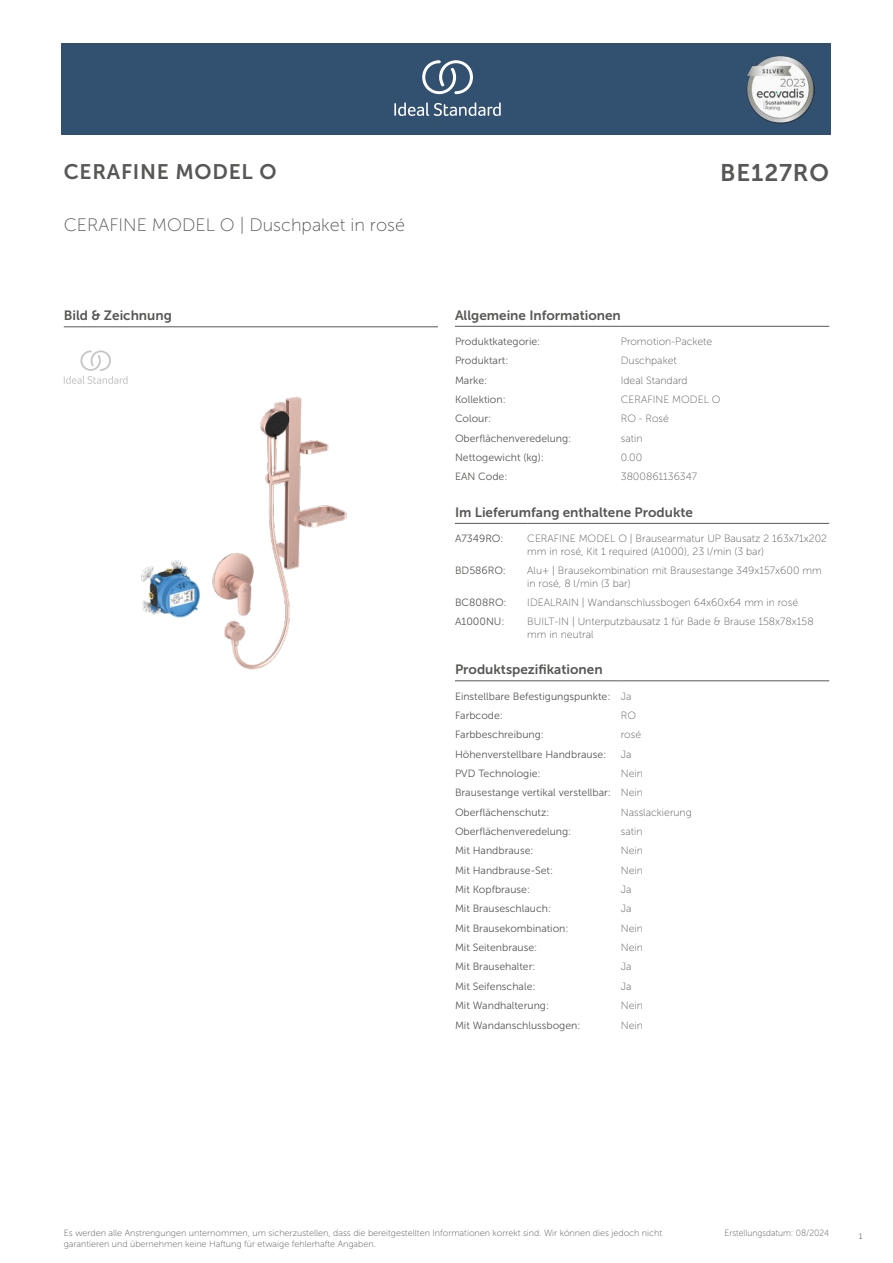
<style>
.page{position:relative;width:893px;height:1263px;background:#fff}
.page>*{position:absolute;margin:0;border:0;box-sizing:border-box;transform-origin:0 0}
.t1{font:24px "Museo Sans 700";letter-spacing:.035em;color:#575756}
.t2{font:21px "Museo Sans 700";letter-spacing:.035em;color:#575756}
.t3{font:18px "Museo Sans 100";color:#575756}
.t4{font:13.5px "Museo Sans 700";color:#575756}
.t5{font:10.5px/19.4px "Museo Sans 300";color:#575756}
.t6{font:10.5px/12.6px "Museo Sans 100";color:#575756}
.t7{font:9px/10.8px "Museo Sans 100";color:#575756}
.t8{font:9px "Museo Sans 100";color:#575756;scale:.95 1}
.t9{font:300 9px "Calibri";color:#575756;scale:.95 1}
.s1{font-family:"Museo Sans 100"}
</style>
<div class="page">
<div style="left:62px;top:43px;width:769px;height:91px;background:#325070"></div>
<hr style="left:455px;top:326px;width:166px;height:1px;background:#575756">
<hr style="left:621px;top:326px;width:208px;height:1px;background:#575756">
<hr style="left:455px;top:523px;width:72px;height:1px;background:#575756">
<hr style="left:527px;top:523px;width:302px;height:1px;background:#575756">
<hr style="left:455px;top:680px;width:166px;height:1px;background:#575756">
<hr style="left:621px;top:680px;width:208px;height:1px;background:#575756">
<hr style="left:64px;top:327px;width:374px;height:1px;background:#575756">
<svg style="left:64px;top:350px;width:64px;height:34px"></svg>
<img style="left:141px;top:396px;width:206px;height:274px">
<svg style="left:394px;top:102px;width:107px;height:14px"></svg>
<svg style="left:422px;top:60px;width:51px;height:34px"></svg>
<img style="left:746px;top:56px;width:68px;height:67px">
<h2 class="t2" style="left:64px;top:160px;width:214px">CERAFINE MODEL O</h2>
<h1 class="t1" style="left:720px;top:160px;width:110px">BE127RO</h1>
<h3 class="t3" style="left:64px;top:215px;width:343px">CERAFINE MODEL O | Duschpaket in rosé</h3>
<p class="t4" style="left:64px;top:308px;width:110px">Bild &amp; Zeichnung</p>
<p class="t4" style="left:455px;top:308px;width:167px">Allgemeine Informationen</p>
<p class="t5" style="left:455px;top:332px;width:87px">Produktkategorie:</p>
<p class="t6" style="left:621px;top:335px;width:93px">Promotion-Packete</p>
<p class="t5" style="left:455px;top:351px;width:55px">Produktart:</p>
<p class="t6" style="left:621px;top:355px;width:57px">Duschpaket</p>
<p class="t5" style="left:455px;top:370px;width:34px">Marke:</p>
<p class="t6" style="left:621px;top:374px;width:68px">Ideal Standard</p>
<p class="t5" style="left:455px;top:390px;width:52px">Kollektion:</p>
<p class="t6" style="left:621px;top:393px;width:101px">CERAFINE MODEL O</p>
<p class="t5" style="left:455px;top:409px;width:38px">Colour:</p>
<p class="t6" style="left:621px;top:413px;width:50px">RO - Rosé</p>
<p class="t5" style="left:455px;top:429px;width:118px">Oberflächenveredelung:</p>
<p class="t6" style="left:621px;top:432px;width:23px">satin</p>
<p class="t5" style="left:455px;top:448px;width:90px">Nettogewicht (kg):</p>
<p class="t6" style="left:621px;top:451px;width:23px">0.00</p>
<p class="t5" style="left:455px;top:467px;width:54px">EAN Code:</p>
<p class="t6" style="left:621px;top:471px;width:78px">3800861136347</p>
<p class="t4" style="left:455px;top:505px;width:240px">Im Lieferumfang enthaltene Produkte</p>
<p class="t5" style="left:455px;top:529px;width:50px">A7349RO:</p>
<p class="t6" style="left:527px;top:532px;width:301px">CERAFINE MODEL O | Brausearmatur UP Bausatz 2 163x71x202 mm in rosé, Kit 1 required (A1000), 23 l/min (3 bar)</p>
<p class="t5" style="left:455px;top:561px;width:53px">BD586RO:</p>
<p class="t6" style="left:527px;top:564px;width:296px">Alu+ | Brausekombination mit Brausestange 349x157x600 mm in rosé, 8 l/min (3 bar)</p>
<p class="t5" style="left:455px;top:593px;width:53px">BC808RO:</p>
<p class="t6" style="left:527px;top:596px;width:272px">IDEALRAIN | Wandanschlussbogen 64x60x64 mm in rosé</p>
<p class="t5" style="left:455px;top:612px;width:51px">A1000NU:</p>
<p class="t6" style="left:527px;top:615px;width:288px">BUILT-IN | Unterputzbausatz 1 für Bade &amp; Brause 158x78x158 mm in neutral</p>
<p class="t4" style="left:455px;top:662px;width:149px">Produktspezifikationen</p>
<p class="t5" style="left:455px;top:686px;width:178px">Einstellbare Befestigungspunkte: <span class="s1">Ja<br></span>Farbcode:</p>
<p class="t6" style="left:621px;top:709px;width:17px">RO</p>
<p class="t5" style="left:455px;top:725px;width:90px">Farbbeschreibung:</p>
<p class="t6" style="left:621px;top:728px;width:22px">rosé</p>
<p class="t5" style="left:455px;top:744px;width:153px">Höhenverstellbare Handbrause:</p>
<p class="t6" style="left:621px;top:748px;width:12px">Ja</p>
<p class="t5" style="left:455px;top:764px;width:87px">PVD Technologie:</p>
<p class="t6" style="left:621px;top:767px;width:24px">Nein</p>
<p class="t5" style="left:455px;top:783px;width:189px">Brausestange vertikal verstellbar: <span class="s1">Nein<br></span>Oberflächenschutz:</p>
<p class="t6" style="left:621px;top:806px;width:72px">Nasslackierung</p>
<p class="t5" style="left:455px;top:822px;width:118px">Oberflächenveredelung:</p>
<p class="t6" style="left:621px;top:825px;width:23px">satin</p>
<p class="t5" style="left:455px;top:841px;width:80px">Mit Handbrause:</p>
<p class="t6" style="left:621px;top:844px;width:24px">Nein</p>
<p class="t5" style="left:455px;top:860px;width:100px">Mit Handbrause-Set:</p>
<p class="t6" style="left:621px;top:864px;width:24px">Nein</p>
<p class="t5" style="left:455px;top:880px;width:77px">Mit Kopfbrause:</p>
<p class="t6" style="left:621px;top:883px;width:12px">Ja</p>
<p class="t5" style="left:455px;top:899px;width:98px">Mit Brauseschlauch:</p>
<p class="t6" style="left:621px;top:903px;width:12px">Ja</p>
<p class="t5" style="left:455px;top:918px;width:115px">Mit Brausekombination:</p>
<p class="t6" style="left:621px;top:922px;width:24px">Nein</p>
<p class="t5" style="left:455px;top:938px;width:84px">Mit Seitenbrause:</p>
<p class="t6" style="left:621px;top:941px;width:24px">Nein</p>
<p class="t5" style="left:455px;top:957px;width:82px">Mit Brausehalter:</p>
<p class="t6" style="left:621px;top:961px;width:12px">Ja</p>
<p class="t5" style="left:455px;top:976px;width:82px">Mit Seifenschale:</p>
<p class="t6" style="left:621px;top:980px;width:12px">Ja</p>
<p class="t5" style="left:455px;top:996px;width:96px">Mit Wandhalterung:</p>
<p class="t6" style="left:621px;top:999px;width:24px">Nein</p>
<p class="t5" style="left:455px;top:1015px;width:127px">Mit Wandanschlussbogen:</p>
<p class="t6" style="left:621px;top:1019px;width:24px">Nein</p>
<p class="t7" style="left:64px;top:1227px;width:600px">Es werden alle Anstrengungen unternommen, um sicherzustellen, dass die bereitgestellten Informationen korrekt sind. Wir können dies jedoch nicht garantieren und übernehmen keine Haftung für etwaige fehlerhafte Angaben.</p>
<p class="t8" style="left:725px;top:1228px;width:112px">Erstellungsdatum: 08/2024</p>
<p class="t9" style="left:858px;top:1230px;width:6px">1</p>
</div>
